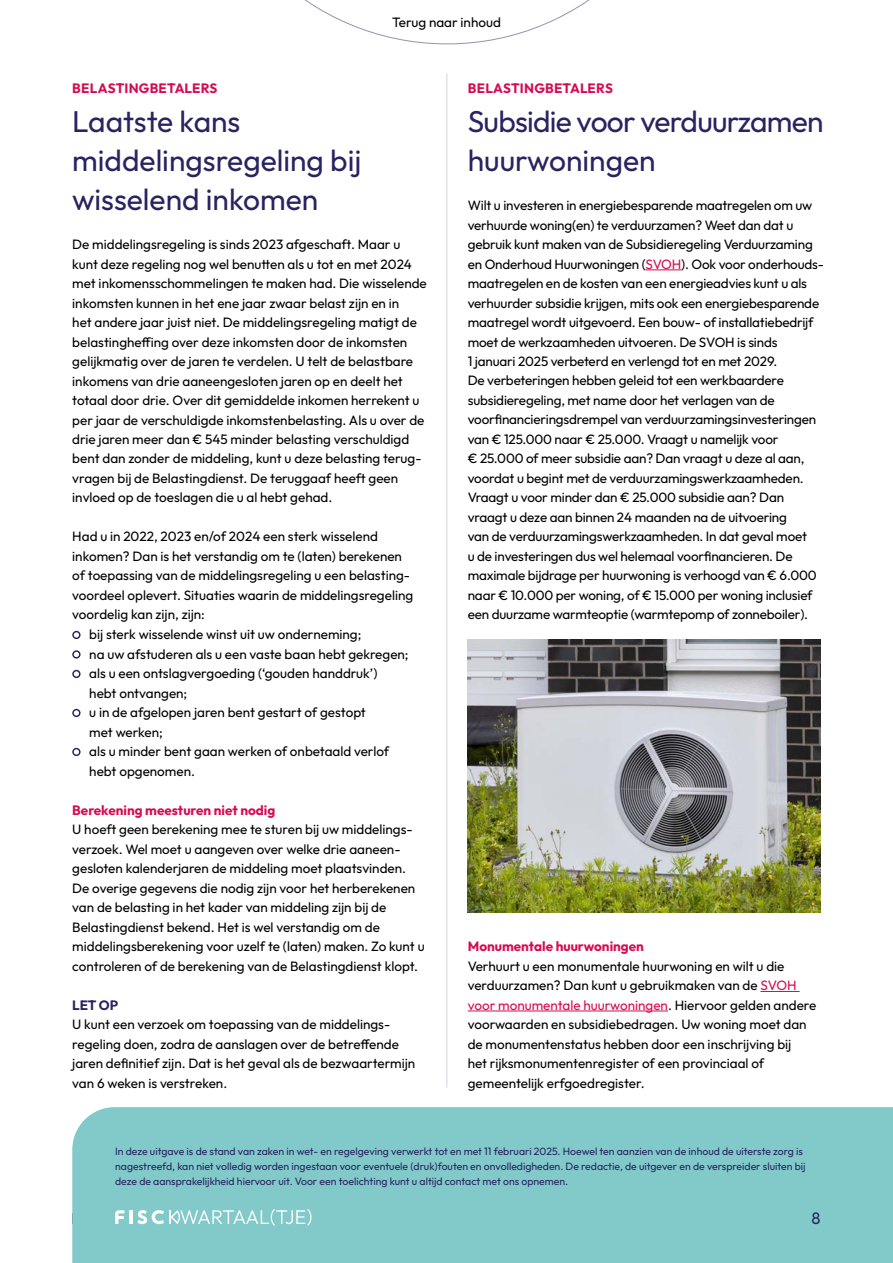
<style>
.page{position:relative;width:893px;height:1263px;background:#fff}
.page>*{position:absolute;margin:0;border:0;box-sizing:border-box;transform-origin:0 0}
.t1{font:30px/39px "Outfit";color:#292461}
.t2{font:30px/39px "Outfit";letter-spacing:-.025em;color:#292461}
.t3{font:16.5px "Outfit";color:#292461}
.t4{font:13.5px/19.5px "Outfit";color:#000}
.t5{font:700 13.5px "Outfit";color:#d60b52}
.t6{font:700 13.5px "Outfit";color:#292461}
.t7{font:10.5px/14.9px "Outfit";color:#292461}
.s1{color:#d60b52}
</style>
<div class="page">
<svg style="left:304px;top:0;width:286px;height:44px"></svg>
<div style="left:72px;top:1107px;width:821px;height:156px;background:#82cac9"></div>
<hr style="left:446px;top:74px;width:1px;height:1014px;background:#d4d3df">
<svg style="left:72px;top:1209px;width:239px;height:17px;background:#9bd4d4"></svg>
<hr style="left:646px;top:270px;width:35px;height:1px;background:#d60b52">
<img style="left:468px;top:639px;width:353px;height:273px">
<svg style="left:72px;top:631px;width:9px;height:8px"></svg>
<svg style="left:72px;top:650px;width:9px;height:9px"></svg>
<svg style="left:72px;top:670px;width:9px;height:8px"></svg>
<svg style="left:72px;top:709px;width:9px;height:8px"></svg>
<svg style="left:72px;top:748px;width:9px;height:8px"></svg>
<hr style="left:760px;top:991px;width:40px;height:1px;background:#d60b52">
<hr style="left:468px;top:1011px;width:200px;height:1px;background:#d60b52">
<p class="t4" style="left:392px;top:12px;width:110px">Terug naar inhoud</p>
<p class="t5" style="left:72px;top:79px;width:147px">BELASTINGBETALERS</p>
<h1 class="t1" style="left:72px;top:103px;width:290px">Laatste kans middelingsregeling bij wisselend inkomen</h1>
<p class="t4" style="left:72px;top:235px;width:356px">De middelingsregeling is sinds 2023 afgeschaft. Maar u kunt deze regeling nog wel benutten als u tot en met 2024 met inkomensschommelingen te maken had. Die wisselende inkomsten kunnen in het ene jaar zwaar belast zijn en in<br>het andere jaar juist niet. De middelingsregeling matigt de belastingheffing over deze inkomsten door de inkomsten gelijkmatig over de jaren te verdelen. U telt de belastbare inkomens van drie aaneengesloten jaren op en deelt het totaal door drie. Over dit gemiddelde inkomen herrekent u per jaar de verschuldigde inkomstenbelasting. Als u over de drie jaren meer dan € 545 minder belasting verschuldigd bent dan zonder de middeling, kunt u deze belasting terug&shy;vragen bij de Belastingdienst. De teruggaaf heeft geen invloed op de toeslagen die u al hebt gehad.</p>
<p class="t4" style="left:72px;top:527px;width:307px">Had u in 2022, 2023 en/of 2024 een sterk wisselend</p>
<p class="t4" style="left:72px;top:547px;width:331px">inkomen? Dan is het verstandig om te (laten) berekenen</p>
<p class="t4" style="left:72px;top:566px;width:339px">of toepassing van de middelingsregeling u een belasting-</p>
<p class="t4" style="left:72px;top:586px;width:342px">voordeel oplevert. Situaties waarin de middelingsregeling</p>
<p class="t4" style="left:72px;top:605px;width:134px">voordelig kan zijn, zijn:</p>
<p class="t4" style="left:89px;top:625px;width:274px">bij sterk wisselende winst uit uw onderneming;</p>
<p class="t4" style="left:89px;top:644px;width:321px">na uw afstuderen als u een vaste baan hebt gekregen;</p>
<p class="t4" style="left:89px;top:664px;width:290px">als u een ontslagvergoeding (‘gouden handdruk’)</p>
<p class="t4" style="left:89px;top:683px;width:99px">hebt ontvangen;</p>
<p class="t4" style="left:89px;top:703px;width:278px">u in de afgelopen jaren bent gestart of gestopt</p>
<p class="t4" style="left:89px;top:722px;width:75px">met werken;</p>
<p class="t4" style="left:89px;top:742px;width:301px">als u minder bent gaan werken of onbetaald verlof</p>
<p class="t4" style="left:89px;top:761px;width:107px">hebt opgenomen.</p>
<p class="t5" style="left:72px;top:801px;width:205px">Berekening meesturen niet nodig</p>
<p class="t4" style="left:72px;top:820px;width:354px">U hoeft geen berekening mee te sturen bij uw middelings&shy;verzoek. Wel moet u aangeven over welke drie aaneen&shy;gesloten kalenderjaren de middeling moet plaatsvinden.<br>De overige gegevens die nodig zijn voor het herberekenen van de belasting in het kader van middeling zijn bij de Belastingdienst bekend. Het is wel verstandig om de middelingsberekening voor uzelf te (laten) maken. Zo kunt u controleren of de berekening van de Belastingdienst klopt.</p>
<p class="t6" style="left:72px;top:996px;width:47px">LET OP</p>
<p class="t4" style="left:72px;top:1015px;width:344px">U kunt een verzoek om toepassing van de middelings&shy;regeling doen, zodra de aanslagen over de betreffende jaren definitief zijn. Dat is het geval als de bezwaartermijn van 6 weken is verstreken.</p>
<p class="t5" style="left:468px;top:79px;width:147px">BELASTINGBETALERS</p>
<h1 class="t2" style="left:468px;top:103px;width:357px">Subsidie voor verduurzamen huurwoningen</h1>
<p class="t4" style="left:468px;top:196px;width:358px">Wilt u investeren in energiebesparende maatregelen om uw verhuurde woning(en) te verduurzamen? Weet dan dat u gebruik kunt maken van de Subsidieregeling Verduurzaming en Onderhoud Huurwoningen (<span class="s1">SVOH</span>). Ook voor onderhouds&shy;maatregelen en de kosten van een energieadvies kunt u als verhuurder subsidie krijgen, mits ook een energiebesparende maatregel wordt uitgevoerd. Een bouw- of installatiebedrijf moet de werkzaamheden uitvoeren. De SVOH is sinds<br>1 januari 2025 verbeterd en verlengd tot en met 2029.<br>De verbeteringen hebben geleid tot een werkbaardere subsidieregeling, met name door het verlagen van de voorfinancieringsdrempel van verduurzamingsinvesteringen van € 125.000 naar € 25.000. Vraagt u namelijk voor<br>€ 25.000 of meer subsidie aan? Dan vraagt u deze al aan, voordat u begint met de verduurzamingswerkzaamheden.<br>Vraagt u voor minder dan € 25.000 subsidie aan? Dan vraagt u deze aan binnen 24 maanden na de uitvoering<br>van de verduurzamingswerkzaamheden. In dat geval moet<br>u de investeringen dus wel helemaal voorfinancieren. De maximale bijdrage per huurwoning is verhoogd van € 6.000 naar € 10.000 per woning, of € 15.000 per woning inclusief een duurzame warmteoptie (warmtepomp of zonneboiler).</p>
<p class="t5" style="left:468px;top:937px;width:178px">Monumentale huurwoningen</p>
<p class="t4" style="left:468px;top:956px;width:350px">Verhuurt u een monumentale huurwoning en wilt u die verduurzamen? Dan kunt u gebruikmaken van de <span class="s1">SVOH voor monumentale huurwoningen</span>. Hiervoor gelden andere voorwaarden en subsidiebedragen. Uw woning moet dan de monumentenstatus hebben door een inschrijving bij<br>het rijksmonumentenregister of een provinciaal of gemeentelijk erfgoedregister.</p>
<p class="t7" style="left:115px;top:1144px;width:692px">In deze uitgave is de stand van zaken in wet- en regelgeving verwerkt tot en met 11 februari 2025. Hoewel ten aanzien van de inhoud de uiterste zorg is nagestreefd, kan niet volledig worden ingestaan voor eventuele (druk)fouten en onvolledigheden. De redactie, de uitgever en de verspreider sluiten bij deze de aansprakelijkheid hiervoor uit. Voor een toelichting kunt u altijd contact met ons opnemen.</p>
<p class="t3" style="left:812px;top:1208px;width:11px">8</p>
</div>
